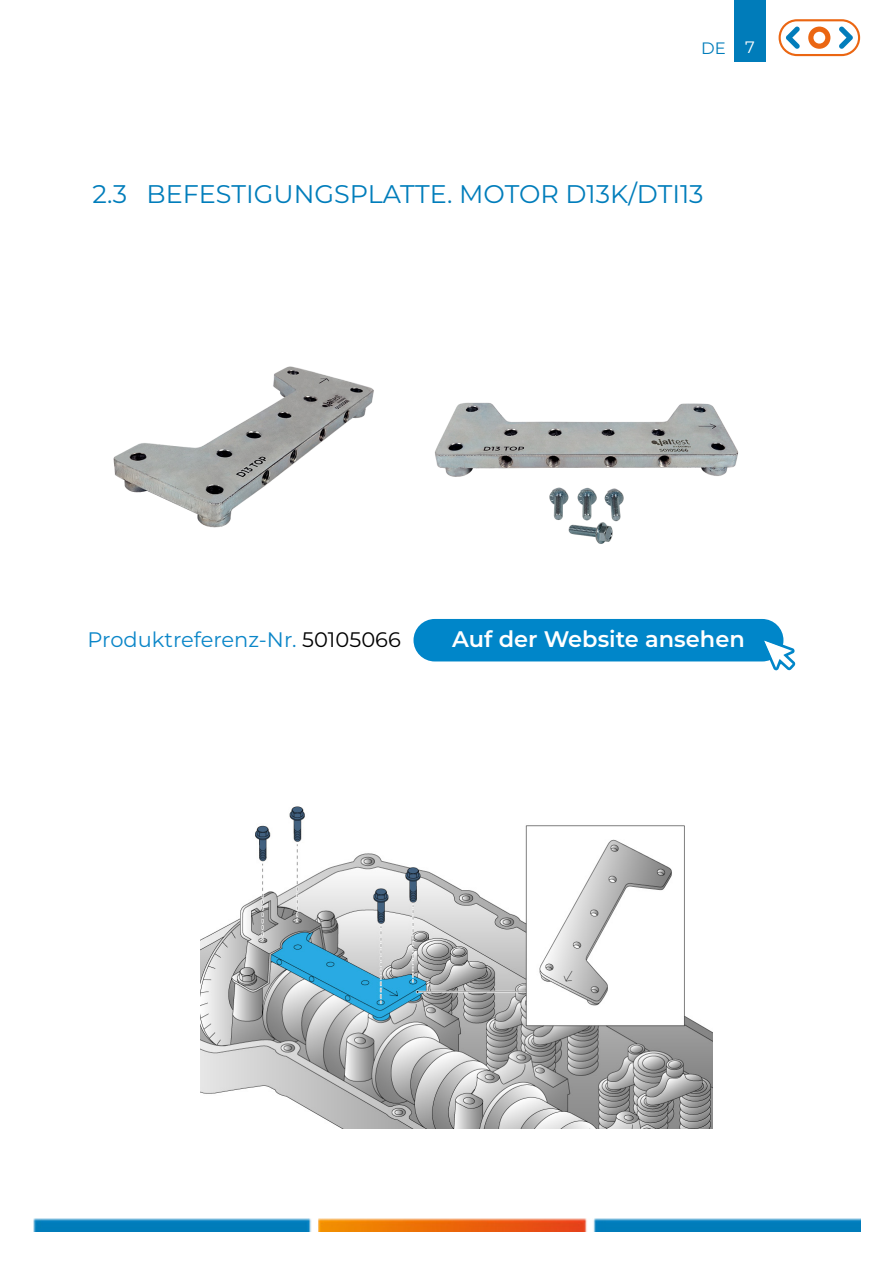
<style>
.page{position:relative;width:893px;height:1263px;background:#fff}
.page>*{position:absolute;margin:0;border:0;box-sizing:border-box;transform-origin:0 0}
.t1{font:25.5px "Montserrat";color:#017dbb}
.t2{font:600 22.5px "Montserrat";color:#fff}
.t3{font:21px "Montserrat";color:#0b86c8}
.t4{font:16.5px "Montserrat";color:#007cba}
.s1{color:#fff}
.s2{color:#000}
</style>
<div class="page">
<div style="left:734px;top:1px;width:31px;height:60px;background:#007cba"></div>
<img style="left:33px;top:1219px;width:827px;height:13px">
<svg style="left:779px;top:19px;width:81px;height:37px"></svg>
<img style="left:200px;top:806px;width:512px;height:322px">
<div style="left:413px;top:619px;width:370px;height:42px;background:#0086c9;border-radius:21px"></div>
<svg style="left:761px;top:638px;width:35px;height:33px"></svg>
<img style="left:113px;top:366px;width:261px;height:162px">
<img style="left:435px;top:402px;width:304px;height:142px">
<p class="t4" style="left:701px;top:37px;width:55px">DE <span class="s1">7</span></p>
<p class="t1" style="left:92px;top:177px;width:613px">2.3 BEFESTIGUNGSPLATTE. MOTOR D13K/DTI13</p>
<p class="t3" style="left:88px;top:625px;width:315px">Produktreferenz-Nr. <span class="s2">50105066</span></p>
<p class="t2" style="left:452px;top:623px;width:294px">Auf der Website ansehen</p>
</div>
